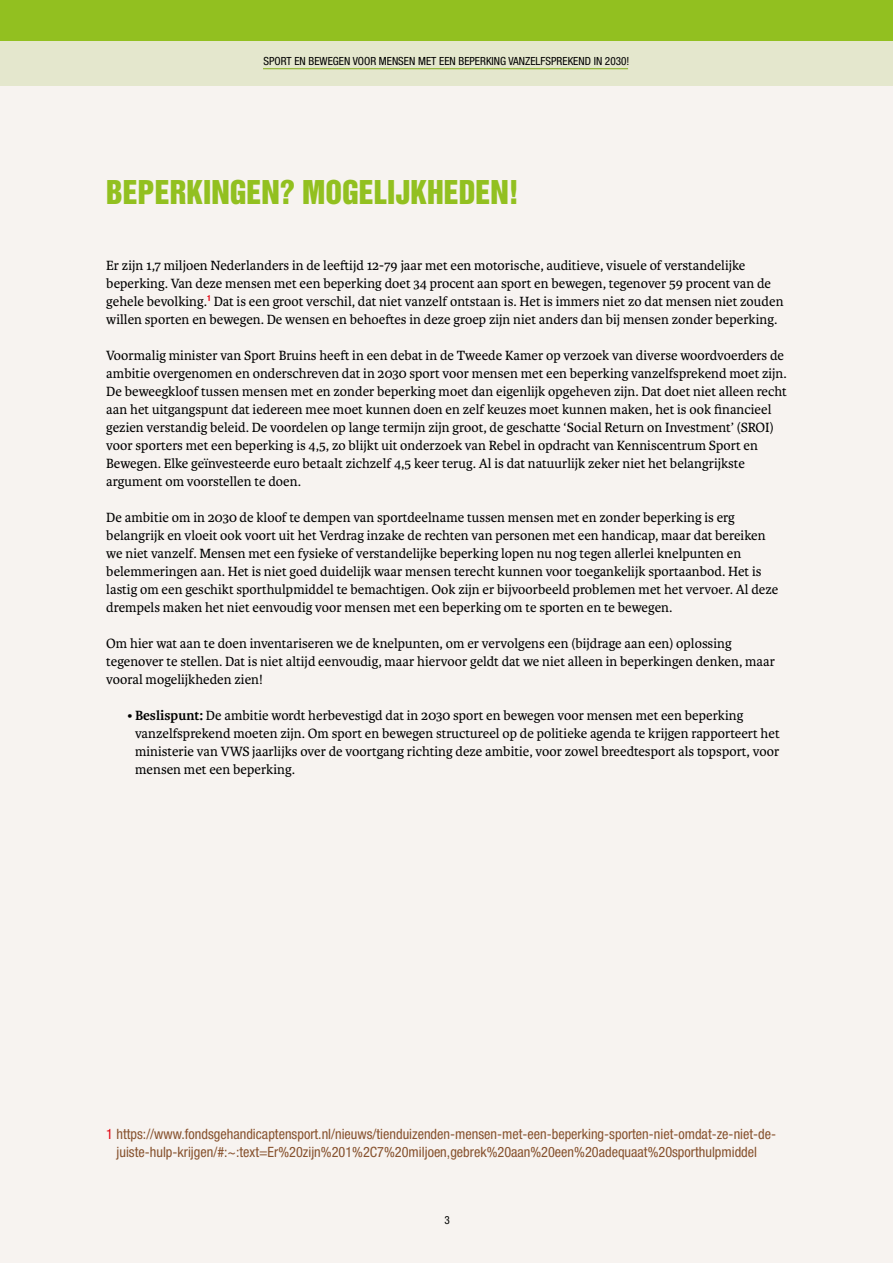
<style>
.page{position:relative;width:893px;height:1263px;background:#f7f3f0}
.page>*{position:absolute;margin:0;border:0;box-sizing:border-box;transform-origin:0 0}
.t1{font:30px "Helvetica Inserat";color:#92c020}
.t2{font:14.25px/18px "Karmina";color:#000}
.t3{font:condensed 14.25px/18px "Helvetica Neue LT Std";color:#87522e}
.t4{font:condensed 11.25px "Helvetica Neue LT Std";color:#000}
.s1{font-weight:700}
.s2{color:#e30613}
</style>
<div class="page">
<div style="left:0;top:0;width:893px;height:86px;background:#e4e7cd"></div>
<div style="left:0;top:0;width:893px;height:40px;background:#92c020"></div>
<p class="t4" style="left:263px;top:55px;width:367px">SPORT EN BEWEGEN VOOR MENSEN MET EEN BEPERKING VANZELFSPREKEND IN 2030!</p>
<h1 class="t1" style="left:106px;top:174px;width:414px">BEPERKINGEN? MOGELIJKHEDEN!</h1>
<p class="t2" style="left:106px;top:257px;width:679px">Er zijn 1,7 miljoen Nederlanders in de leeftijd 12-79 jaar met een motorische, auditieve, visuele of verstandelijke beperking. Van deze mensen met een beperking doet 34 procent aan sport en bewegen, tegenover 59 procent van de gehele bevolking.<sup>1</sup> Dat is een groot verschil, dat niet vanzelf ontstaan is. Het is immers niet zo dat mensen niet zouden willen sporten en bewegen. De wensen en behoeftes in deze groep zijn niet anders dan bij mensen zonder beperking.</p>
<p class="t2" style="left:106px;top:347px;width:682px">Voormalig minister van Sport Bruins heeft in een debat in de Tweede Kamer op verzoek van diverse woordvoerders de ambitie overgenomen en onderschreven dat in 2030 sport voor mensen met een beperking vanzelfsprekend moet zijn.<br>De beweegkloof tussen mensen met en zonder beperking moet dan eigenlijk opgeheven zijn. Dat doet niet alleen recht aan het uitgangspunt dat iedereen mee moet kunnen doen en zelf keuzes moet kunnen maken, het is ook financieel gezien verstandig beleid. De voordelen op lange termijn zijn groot, de geschatte ‘Social Return on Investment’ (SROI) voor sporters met een beperking is 4,5, zo blijkt uit onderzoek van Rebel in opdracht van Kenniscentrum Sport en Bewegen. Elke geïnvesteerde euro betaalt zichzelf 4,5 keer terug. Al is dat natuurlijk zeker niet het belangrijkste argument om voorstellen te doen.</p>
<p class="t2" style="left:106px;top:509px;width:673px">De ambitie om in 2030 de kloof te dempen van sportdeelname tussen mensen met en zonder beperking is erg belangrijk en vloeit ook voort uit het Verdrag inzake de rechten van personen met een handicap, maar dat bereiken we niet vanzelf. Mensen met een fysieke of verstandelijke beperking lopen nu nog tegen allerlei knelpunten en belemmeringen aan. Het is niet goed duidelijk waar mensen terecht kunnen voor toegankelijk sportaanbod. Het is lastig om een geschikt sporthulpmiddel te bemachtigen. Ook zijn er bijvoorbeeld problemen met het vervoer. Al deze drempels maken het niet eenvoudig voor mensen met een beperking om te sporten en te bewegen.</p>
<p class="t2" style="left:106px;top:635px;width:670px">Om hier wat aan te doen inventariseren we de knelpunten, om er vervolgens een (bijdrage aan een) oplossing tegenover te stellen. Dat is niet altijd eenvoudig, maar hiervoor geldt dat we niet alleen in beperkingen denken, maar vooral mogelijkheden zien!</p>
<p class="t2" style="left:135px;top:707px;width:646px;text-indent:-8px"><span class="s1">• Beslispunt:</span> De ambitie wordt herbevestigd dat in 2030 sport en bewegen voor mensen met een beperking vanzelfsprekend moeten zijn. Om sport en bewegen structureel op de politieke agenda te krijgen rapporteert het ministerie van VWS jaarlijks over de voortgang richting deze ambitie, voor zowel breedtesport als topsport, voor mensen met een beperking.</p>
<p class="t3" style="left:117px;top:1124px;width:661px;text-indent:-10px"><span class="s2">1</span> https://www.fondsgehandicaptensport.nl/nieuws/tienduizenden-mensen-met-een-beperking-sporten-niet-omdat-ze-niet-de&shy;juiste-hulp-krijgen/#:~:text=Er%20zijn%201%2C7%20miljoen,gebrek%20aan%20een%20adequaat%20sporthulpmiddel</p>
<p class="t4" style="left:444px;top:1214px;width:7px">3</p>
</div>
